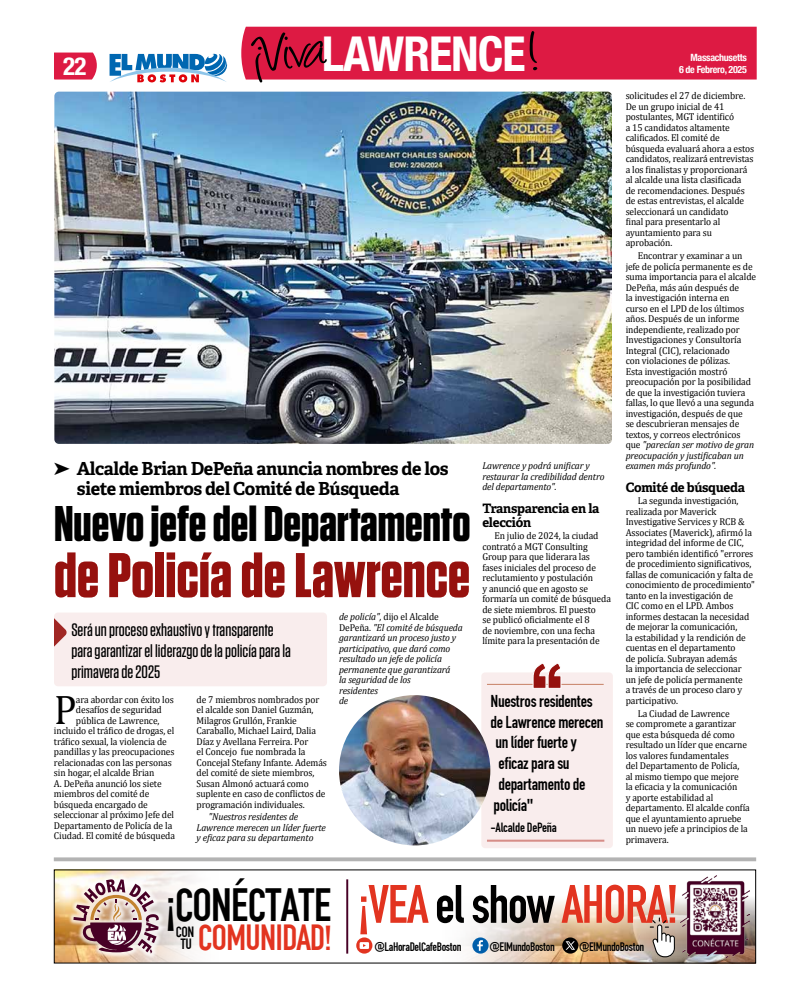
<style>
.page{position:relative;width:792px;height:990px;background:#fff}
.page>*{position:absolute;margin:0;border:0;box-sizing:border-box;transform-origin:0 0}
.t1{font:700 63px "Tungsten";color:#96110e}
.t2{font:61.3px "Angelina";color:#000}
.t3{font:56.4px "Roadgeek 2005 Engschrift";letter-spacing:-.03em;color:#e23420}
.t4{font:700 50px "Tungsten";color:#000}
.t5{font:48.8px "Roadgeek 2005 Engschrift";letter-spacing:-.03em;color:#000}
.t6{font:700 condensed 48px "Helvetica Neue";letter-spacing:-.02em;color:#fff}
.t7{font:41.5px "Cambria";color:#000;scale:.95 1}
.t8{font:38px "Roadgeek 2005 Engschrift";letter-spacing:-.03em;color:#e23420}
.t9{font:700 condensed 25px "Helvetica Neue";color:#fff}
.t10{font:500 18px/21px "Tungsten";color:#000}
.t11{font:18px "Roadgeek 2005 Engschrift";letter-spacing:-.02em;color:#000}
.t12{font:700 18px/20px "Adelle";letter-spacing:-.02em;color:#000}
.t13{font:15.6px/12.7px "Roadgeek 2005 Engschrift";color:#000}
.t14{font:14px "Roadgeek 2005 Engschrift";letter-spacing:-.02em;color:#000}
.t15{font:700 13px/14px "Adelle";letter-spacing:-.02em;color:#000}
.t16{font:12.9px "Roadgeek 2005 Engschrift";letter-spacing:-.03em;color:#000}
.t17{font:10px/10.5px "Cambria";letter-spacing:-.01em;color:#000;scale:.95 1}
.t18{font:italic 10px/10.5px "Cambria";letter-spacing:-.01em;color:#000;scale:.95 1}
.t19{font:700 condensed 10px/12px "Helvetica Neue";letter-spacing:-.03em;color:#fff;text-align:right}
.s1{font-style:normal}
.s2{font-style:italic}
.s3{font-size:36.3px}
.s4{color:#000}
</style>
<div class="page">
<svg style="left:54px;top:53px;width:43px;height:27px"></svg>
<svg style="left:109px;top:54px;width:118px;height:28px"></svg>
<div style="left:54px;top:613px;width:273px;height:73px;background:#f9eceb;border-radius:4px"></div>
<svg style="left:54px;top:618px;width:13px;height:29px"></svg>
<svg style="left:54px;top:857px;width:702px;height:4px;fill:#b3b3b3"></svg>
<img style="left:56px;top:872px;width:144px;height:89px">
<svg style="left:354px;top:869px;width:402px;height:95px"></svg>
<div style="left:68px;top:874px;width:96px;height:85px;background:#fff;opacity:.75"></div>
<svg style="left:73px;top:879px;width:86px;height:75px"></svg>
<svg style="left:472px;top:937px;width:17px;height:17px"></svg>
<svg style="left:477px;top:940px;width:6px;height:11px"></svg>
<svg style="left:562px;top:937px;width:16px;height:17px"></svg>
<svg style="left:566px;top:941px;width:9px;height:9px"></svg>
<svg style="left:356px;top:937px;width:16px;height:17px"></svg>
<svg style="left:360px;top:942px;width:9px;height:7px"></svg>
<img style="left:680px;top:875px;width:70px;height:83px">
<svg style="left:650px;top:918px;width:25px;height:40px"></svg>
<hr style="left:346px;top:879px;width:2px;height:75px;background:#470026">
<img style="left:54px;top:92px;width:558px;height:352px">
<div style="left:481px;top:672px;width:132px;height:176px;background:#f9eceb;border-radius:4px"></div>
<hr style="left:487px;top:684px;width:117px;height:1px;background:#c68065">
<hr style="left:487px;top:840px;width:117px;height:2px;background:#d68d88">
<svg style="left:532px;top:663px;width:30px;height:26px"></svg>
<img style="left:339px;top:695px;width:151px;height:150px">
<div style="left:241px;top:27px;width:516px;height:53px;background:#dd1a43"></div>
<h3 class="t9" style="left:63px;top:45px;width:25px">22</h3>
<h2 class="t2" style="left:251px;top:28px;width:74px;rotate:-4deg">¡Viva</h2>
<h3 class="t6" style="left:322px;top:14px;width:205px">LAWRENCE</h3>
<h3 class="t12" style="left:77px;top:459px;width:373px;text-indent:-23px">➤ Alcalde Brian DePeña anuncia nombres de los siete miembros del Comité de Búsqueda</h3>
<h3 class="t4" style="left:54px;top:497px;width:418px">Nuevo jefe del Departamento</h3>
<h1 class="t1" style="left:54px;top:542px;width:418px">de Policía de Lawrence</h1>
<h3 class="t10" style="left:71px;top:619px;width:221px">Será un proceso exhaustivo y transparente para garantizar el liderazgo de la policía para la primavera de 2025</h3>
<h3 class="t7" style="left:54px;top:685px;width:25px">P</h3>
<p class="t17" style="left:76px;top:694px;width:104px">ara abordar con éxito los</p>
<p class="t17" style="left:76px;top:705px;width:92px">desafíos de seguridad</p>
<p class="t17" style="left:76px;top:715px;width:89px">pública de Lawrence,</p>
<p class="t17" style="left:54px;top:726px;width:128px">incluido el tráfico de drogas, el</p>
<p class="t17" style="left:54px;top:736px;width:120px">tráfico sexual, la violencia de</p>
<p class="t17" style="left:54px;top:747px;width:128px">pandillas y las preocupaciones</p>
<p class="t17" style="left:54px;top:757px;width:126px">relacionadas con las personas</p>
<p class="t17" style="left:54px;top:768px;width:107px">sin hogar, el alcalde Brian</p>
<p class="t17" style="left:54px;top:778px;width:115px">A. DePeña anunció los siete</p>
<p class="t17" style="left:54px;top:789px;width:102px">miembros del comité de</p>
<p class="t17" style="left:54px;top:799px;width:100px">búsqueda encargado de</p>
<p class="t17" style="left:54px;top:810px;width:128px">seleccionar al próximo Jefe del</p>
<p class="t17" style="left:54px;top:820px;width:126px">Departamento de Policía de la</p>
<p class="t17" style="left:54px;top:831px;width:129px">Ciudad. El comité de búsqueda</p>
<p class="t17" style="left:197px;top:694px;width:139px">de 7 miembros nombrados por el alcalde son Daniel Guzmán,<br>Milagros Grullón, Frankie<br>Caraballo, Michael Laird, Dalia<br>Díaz y Avellana Ferreira. Por<br>el Concejo fue nombrada la<br>Concejal Stefany Infante. Además del comité de siete miembros,<br>Susan Almonó actuará como suplente en caso de conflictos de programación individuales.</p>
<p class="t18" style="left:197px;top:811px;width:138px;text-indent:12px">"Nuestros residentes de<br>Lawrence merecen un líder fuerte y eficaz para su departamento</p>
<p class="t18" style="left:339px;top:611px;width:132px">de policía", <span class="s1">dijo el Alcalde<br>DePeña.</span> "El comité de búsqueda garantizará un proceso justo y participativo, que dará como resultado un jefe de policía permanente que garantizará<br>la seguridad de los<br>residentes<br>de</p>
<p class="t18" style="left:482px;top:460px;width:130px">Lawrence y podrá unificar y restaurar la credibilidad dentro del departamento".</p>
<h3 class="t15" style="left:482px;top:501px;width:119px">Transparencia en la elección</h3>
<p class="t17" style="left:482px;top:531px;width:137px;text-indent:12px">En julio de 2024, la ciudad contrató a MGT Consulting<br>Group para que liderara las fases iniciales del proceso de reclutamiento y postulación<br>y anunció que en agosto se formaría un comité de búsqueda de siete miembros. El puesto<br>se publicó oficialmente el 8<br>de noviembre, con una fecha límite para la presentación de</p>
<h3 class="t11" style="left:490px;top:690px;width:104px">Nuestros residentes</h3>
<h3 class="t11" style="left:490px;top:711px;width:115px">de Lawrence merecen</h3>
<h3 class="t11" style="left:495px;top:732px;width:83px">un líder fuerte y</h3>
<h3 class="t11" style="left:498px;top:753px;width:73px">eficaz para su</h3>
<h3 class="t11" style="left:498px;top:774px;width:89px">departamento de</h3>
<h3 class="t11" style="left:493px;top:795px;width:41px">policía"</h3>
<h3 class="t14" style="left:490px;top:820px;width:68px">-Alcalde DePeña</h3>
<p class="t19" style="left:679px;top:50px;width:69px">Massachusetts<br>6 de Febrero, 2025</p>
<p class="t17" style="left:626px;top:91px;width:137px">solicitudes el 27 de diciembre.<br>De un grupo inicial de 41 postulantes, MGT identificó<br>a 15 candidatos altamente calificados. El comité de búsqueda evaluará ahora a estos candidatos, realizará entrevistas a los finalistas y proporcionará al alcalde una lista clasificada<br>de recomendaciones. Después de estas entrevistas, el alcalde seleccionará un candidato<br>final para presentarlo al ayuntamiento para su aprobación.</p>
<p class="t17" style="left:626px;top:250px;width:139px;text-indent:12px">Encontrar y examinar a un jefe de policía permanente es de suma importancia para el alcalde<br>DePeña, más aún después de<br>la investigación interna en<br>curso en el LPD de los últimos años. Después de un informe independiente, realizado por<br>Investigaciones y Consultoría<br>Integral (CIC), relacionado<br>con violaciones de pólizas.<br>Esta investigación mostró preocupación por la posibilidad de que la investigación tuviera fallas, lo que llevó a una segunda investigación, después de que<br>se descubrieran mensajes de textos, y correos electrónicos que <span class="s2">"parecían ser motivo de gran preocupación y justificaban un examen más profundo".</span></p>
<h3 class="t15" style="left:626px;top:480px;width:121px">Comité de búsqueda</h3>
<p class="t17" style="left:626px;top:496px;width:138px;text-indent:12px">La segunda investigación, realizada por Maverick<br>Investigative Services y RCB &amp;<br>Associates (Maverick), afirmó la integridad del informe de CIC, pero también identificó "errores de procedimiento significativos, fallas de comunicación y falta de conocimiento de procedimiento" tanto en la investigación de<br>CIC como en el LPD. Ambos informes destacan la necesidad de mejorar la comunicación,<br>la estabilidad y la rendición de cuentas en el departamento<br>de policía. Subrayan además<br>la importancia de seleccionar<br>un jefe de policía permanente<br>a través de un proceso claro y participativo.</p>
<p class="t17" style="left:626px;top:708px;width:132px;text-indent:12px">La Ciudad de Lawrence<br>se compromete a garantizar que esta búsqueda dé como resultado un líder que encarne los valores fundamentales<br>del Departamento de Policía,<br>al mismo tiempo que mejore<br>la eficacia y la comunicación<br>y aporte estabilidad al departamento. El alcalde confía que el ayuntamiento apruebe un nuevo jefe a principios de la primavera.</p>
<h3 class="t5" style="left:165px;top:876px;width:168px">¡CONÉCTATE</h3>
<h3 class="t8" style="left:198px;top:915px;width:135px">COMUNIDAD<span class="s3">!</span></h3>
<h3 class="t13" style="left:176px;top:925px;width:20px">CON<br>TU</h3>
<h3 class="t3" style="left:358px;top:871px;width:323px">¡VEA <span class="s4">el show</span> AHORA!</h3>
<p class="t16" style="left:374px;top:939px;width:89px">@LaHoraDelCafeBoston</p>
<p class="t16" style="left:490px;top:939px;width:67px">@ElMundoBoston</p>
<p class="t16" style="left:579px;top:939px;width:67px">@ElMundoBoston</p>
</div>
